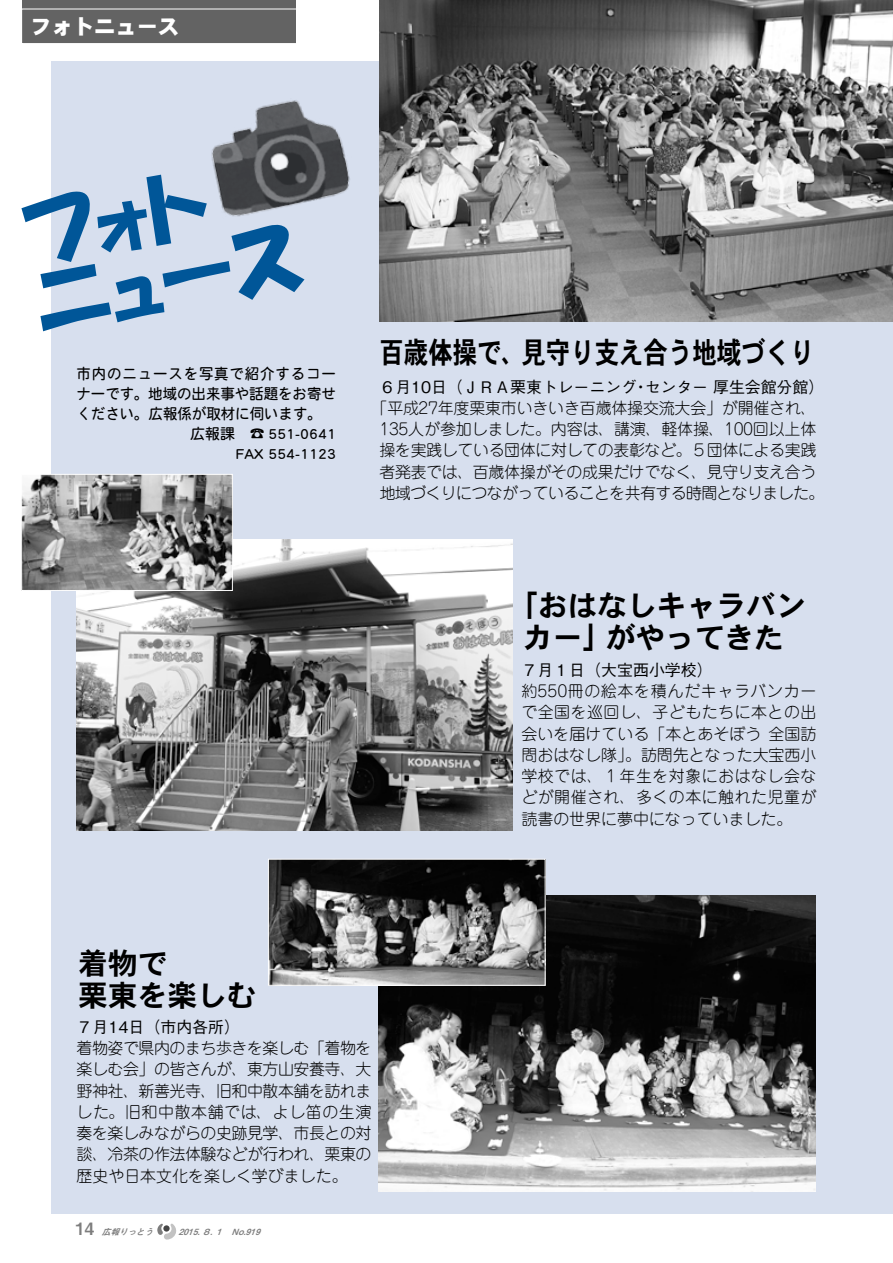
<style>
.page{position:relative;width:893px;height:1263px;background:#fff}
.page>*{position:absolute;margin:0;border:0;box-sizing:border-box;transform-origin:0 0}
.t1{font:29.7px/32px "DFHS Gothic Std W7";color:#000;text-align:center}
.t2{font:29.7px "DFHS Gothic Std W7";color:#000;scale:.82 1}
.t3{font:21.3px "DFHS Gothic Std W9";color:#fff}
.t4{font:300 15.9px/21.3px "Jun 101 Pro";letter-spacing:-.01em;color:#000;text-align:center}
.t5{font:300 15.9px/21.3px "Jun 101 Pro";letter-spacing:-.03em;color:#000}
.t6{font:300 15.9px/21.3px "Jun 101 Pro";letter-spacing:.03em;color:#000}
.t7{font:14.85px "DFHS Maru Gothic Std W4";color:#000}
.t8{font:14.85px "DFHS Maru Gothic Std W4";letter-spacing:.06em;color:#000}
.t9{font:italic 8.55px "Midashi Go Pro MB31";color:#7d7d7d}
.s1{font-family:"Ryumin Pro";font-weight:300}
.s2{font-family:"Gothic BBB Pro";font-weight:500}
.s3{font-style:normal;font-size:16.95px}
</style>
<div class="page">
<svg style="left:157px;top:1223px;width:19px;height:17px"></svg>
<div style="left:23px;top:0;width:273px;height:44px;background:#636363"></div>
<div style="left:21px;top:9px;width:277px;height:35px;border:1px solid #fff"></div>
<div style="left:51px;top:62px;width:842px;height:1152px;background:#d7dfee"></div>
<svg style="left:21px;top:175px;width:283px;height:156px"></svg>
<img style="left:198px;top:100px;width:152px;height:126px">
<img style="left:379px;top:0;width:514px;height:322px">
<img style="left:379px;top:895px;width:437px;height:296px">
<img style="left:77px;top:539px;width:436px;height:292px">
<img style="left:23px;top:476px;width:208px;height:113px">
<div style="left:21px;top:474px;width:212px;height:117px;border:1px solid #fff"></div>
<img style="left:270px;top:861px;width:273px;height:122px">
<div style="left:268px;top:859px;width:277px;height:126px;border:1px solid #fff"></div>
<p class="t3" style="left:31px;top:15px;width:150px">フォトニュース</p>
<p class="t8" style="left:77px;top:365px;width:261px">市内のニュースを写真で紹介するコー</p>
<p class="t7" style="left:77px;top:385px;width:261px">ナーです。地域の出来事や話題をお寄せ</p>
<p class="t7" style="left:77px;top:405px;width:247px">ください。広報係が取材に伺います。</p>
<p class="t7" style="left:175px;top:426px;width:162px">　広報課　<span class="s1">☎</span> 551-0641</p>
<p class="t7" style="left:236px;top:446px;width:102px">FAX 554-1123</p>
<p class="t2" style="left:379px;top:336px;width:532px">百歳体操で、見守り支え合う地域づくり</p>
<p class="t4" style="left:372px;top:374px;width:454px"><span class="s2">６月10日（ＪＲＡ栗東トレーニング・センター 厚生会館分館）</span>「平成27年度栗東市いきいき百歳体操交流大会」が開催され、135人が参加しました。内容は、講演、軽体操、100回以上体操を実践している団体に対しての表彰など。５団体による実践者発表では、百歳体操がその成果だけでなく、見守り支え合う地域づくりにつながっていることを共有する時間となりました。</p>
<p class="t1" style="left:508px;top:589px;width:299px">「おはなしキャラバンカー」がやってきた</p>
<p class="t6" style="left:521px;top:657px;width:297px"><span class="s2">７月１日（大宝西小学校）<br></span>約550冊の絵本を積んだキャラバンカーで全国を巡回し、子どもたちに本との出会いを届けている「本とあそぼう 全国訪問おはなし隊」。訪問先となった大宝西小学校では、１年生を対象におはなし会などが開催され、多くの本に触れた児童が読書の世界に夢中になっていました。</p>
<p class="t1" style="left:78px;top:947px;width:180px;text-align:left">着物で<br>栗東を楽しむ</p>
<p class="t5" style="left:77px;top:1014px;width:296px"><span class="s2">７月14日（市内各所）<br></span>着物姿で県内のまち歩きを楽しむ「着物を楽しむ会」の皆さんが、東方山安養寺、大野神社、新善光寺、旧和中散本舗を訪れました。旧和中散本舗では、よし笛の生演奏を楽しみながらの史跡見学、市長との対談、冷茶の作法体験などが行われ、栗東の歴史や日本文化を楽しく学びました。</p>
<p class="t9" style="left:75px;top:1225px;width:190px"><span class="s3">1 4</span> 広報りっとう　　　2015. ８. １　No.919</p>
</div>
